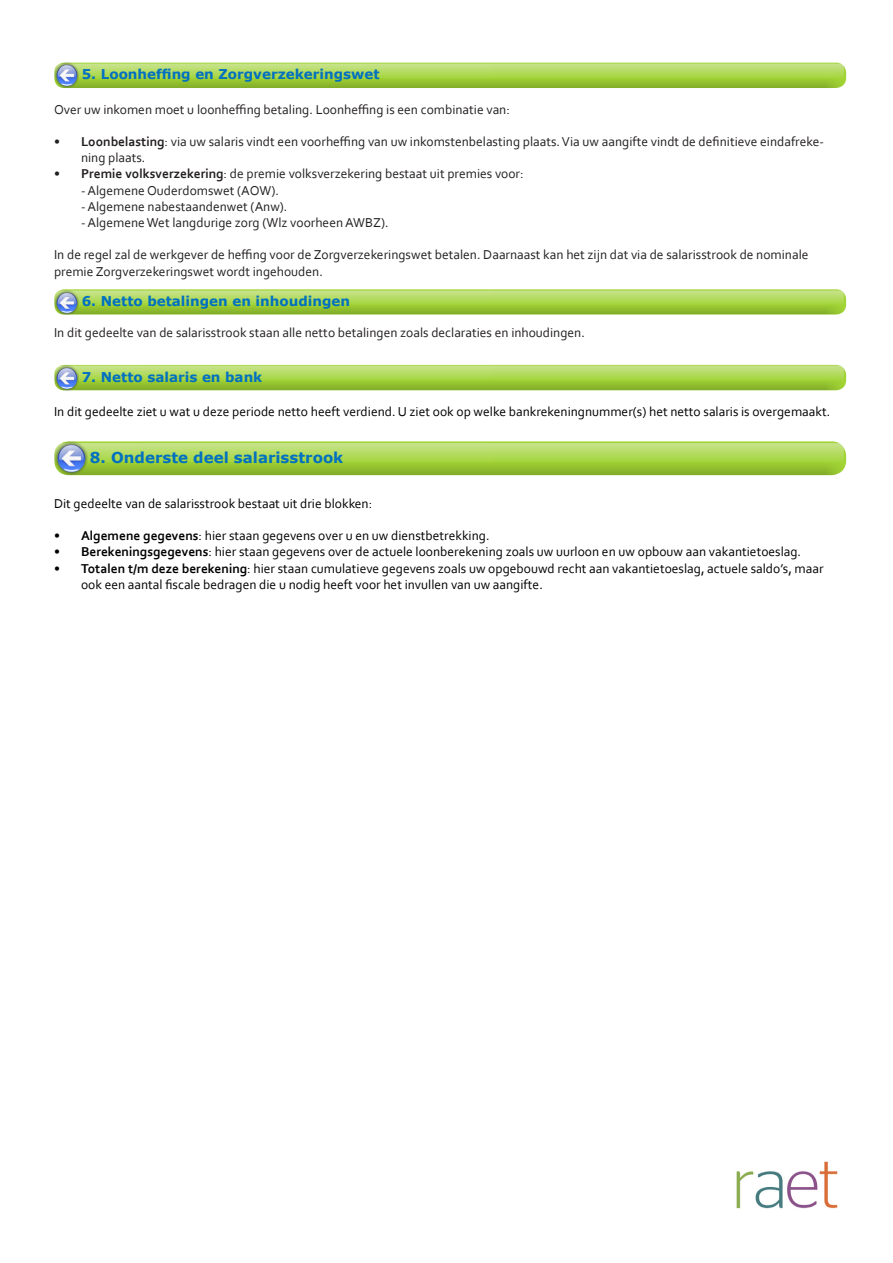
<style>
.page{position:relative;width:893px;height:1263px;background:#fff}
.page>*{position:absolute;margin:0;border:0;box-sizing:border-box;transform-origin:0 0}
.t1{font:700 15px "Verdana";color:#0070c0}
.t2{font:13.5px/16.2px "Corbel";color:#231f20}
.t3{font:13.5px/16.2px "Corbel";color:#000}
.t4{font:700 13.5px "Verdana";color:#0070c0}
.s1{font-weight:700}
</style>
<div class="page">
<img style="left:60px;top:365px;width:786px;height:25px">
<img style="left:88px;top:441px;width:758px;height:34px">
<img style="left:61px;top:289px;width:785px;height:26px">
<img style="left:80px;top:63px;width:766px;height:25px">
<img style="left:54px;top:63px;width:26px;height:25px">
<img style="left:54px;top:290px;width:26px;height:25px">
<img style="left:54px;top:441px;width:34px;height:34px">
<img style="left:54px;top:366px;width:26px;height:25px">
<img style="left:736px;top:1161px;width:102px;height:48px">
<p class="t4" style="left:82px;top:65px;width:299px">5. Loonheffing en Zorgverzekeringswet</p>
<p class="t2" style="left:54px;top:101px;width:457px">Over uw inkomen moet u loonheffing betaling. Loonheffing is een combinatie van:</p>
<p class="t2" style="left:81px;top:133px;width:745px;text-indent:-27px"><span class="s1">• Loonbelasting</span>: via uw salaris vindt een voorheffing van uw inkomstenbelasting plaats. Via uw aangifte vindt de definitieve eindafreke&shy;ning plaats.</p>
<p class="t2" style="left:54px;top:165px;width:471px"><span class="s1">• Premie volksverzekering</span>: de premie volksverzekering bestaat uit premies voor:</p>
<p class="t2" style="left:81px;top:182px;width:200px">- Algemene Ouderdomswet (AOW).</p>
<p class="t2" style="left:81px;top:198px;width:208px">- Algemene nabestaandenwet (Anw).</p>
<p class="t2" style="left:81px;top:214px;width:309px">- Algemene Wet langdurige zorg (Wlz voorheen AWBZ).</p>
<p class="t2" style="left:54px;top:246px;width:756px">In de regel zal de werkgever de heffing voor de Zorgverzekeringswet betalen. Daarnaast kan het zijn dat via de salarisstrook de nominale premie Zorgverzekeringswet wordt ingehouden.</p>
<p class="t4" style="left:82px;top:292px;width:270px">6. Netto betalingen en inhoudingen</p>
<p class="t2" style="left:54px;top:324px;width:532px">In dit gedeelte van de salarisstrook staan alle netto betalingen zoals declaraties en inhoudingen.</p>
<p class="t4" style="left:82px;top:367px;width:182px">7. Netto salaris en bank</p>
<p class="t3" style="left:54px;top:403px;width:778px">In dit gedeelte ziet u wat u deze periode netto heeft verdiend. U ziet ook op welke bankrekeningnummer(s) het netto salaris is overgemaakt.</p>
<p class="t1" style="left:90px;top:447px;width:255px">8. Onderste deel salarisstrook</p>
<p class="t3" style="left:54px;top:495px;width:320px">Dit gedeelte van de salarisstrook bestaat uit drie blokken:</p>
<p class="t3" style="left:54px;top:527px;width:437px"><span class="s1">• Algemene gegevens</span>: hier staan gegevens over u en uw dienstbetrekking.</p>
<p class="t3" style="left:54px;top:543px;width:749px"><span class="s1">• Berekeningsgegevens</span>: hier staan gegevens over de actuele loonberekening zoals uw uurloon en uw opbouw aan vakantietoeslag.</p>
<p class="t3" style="left:81px;top:560px;width:744px;text-indent:-27px"><span class="s1">• Totalen t/m deze berekening</span>: hier staan cumulatieve gegevens zoals uw opgebouwd recht aan vakantietoeslag, actuele saldo’s, maar ook een aantal fiscale bedragen die u nodig heeft voor het invullen van uw aangifte.</p>
</div>
